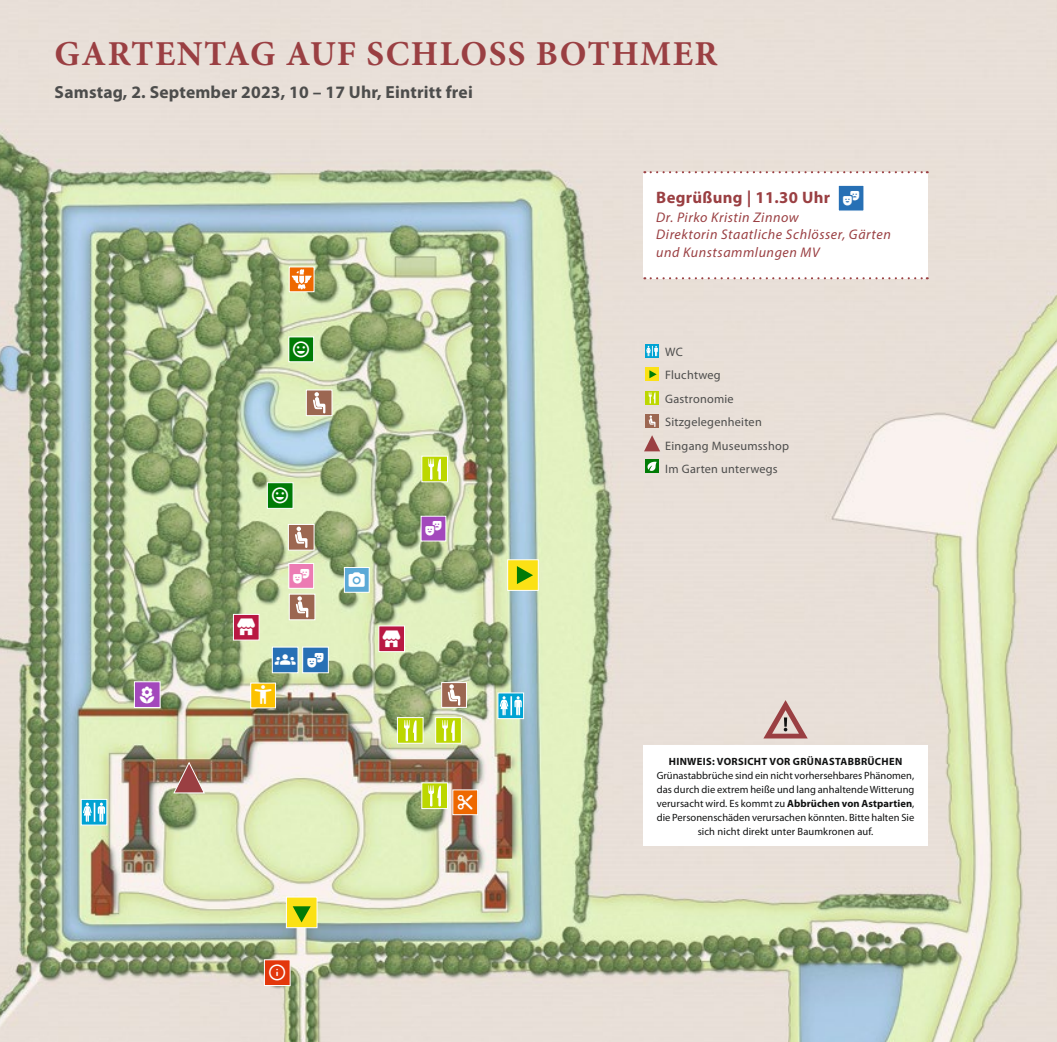
<style>
.page{position:relative;width:1057px;height:1042px;background:#fff}
.page>*{position:absolute;margin:0;border:0;box-sizing:border-box;transform-origin:0 0}
.t1{font:700 35px "Minion Pro";letter-spacing:.04em;color:#9a3f42}
.t2{font:22.75px "Material Icons Round";color:#fff}
.t3{font:21px "Material Icons Round";color:#fff}
.t4{font:19.25px "Material Icons Round";color:#fff}
.t5{font:700 17.5px "Myriad Pro";letter-spacing:.01em;color:#4d4d4c}
.t6{font:17.5px "Material Icons Round";color:#fff}
.t7{font:700 16.62px "Myriad Pro";letter-spacing:.02em;color:#9a3f42}
.t8{font:italic 14px/17.5px "Myriad Pro";letter-spacing:.04em;color:#9a3f42}
.t9{font:12.25px/23.4px "Myriad Pro";letter-spacing:.02em;color:#4d4d4c}
.t10{font:10.5px/14px "Myriad Pro";letter-spacing:.005em;color:#111212;text-align:center}
.t11{font:700 10.5px "Myriad Pro";letter-spacing:.03em;color:#111212}
.s1{color:#fff}
.s2{font-weight:700}
</style>
<div class="page">
<img style="left:0;top:0;width:1057px;height:1042px">
<div style="left:643px;top:745px;width:284px;height:101px;background:#fff"></div>
<svg style="left:763px;top:700px;width:44px;height:38px;background:#cba9a5"></svg>
<svg style="left:645px;top:344px;width:14px;height:14px"></svg>
<svg style="left:646px;top:346px;width:12px;height:10px"></svg>
<div style="left:645px;top:367px;width:14px;height:14px;background:#fbe115"></div>
<svg style="left:649px;top:370px;width:7px;height:8px"></svg>
<svg style="left:645px;top:391px;width:14px;height:13px"></svg>
<svg style="left:648px;top:392px;width:7px;height:12px"></svg>
<div style="left:645px;top:414px;width:14px;height:14px;background:#9c6751"></div>
<svg style="left:648px;top:415px;width:7px;height:12px"></svg>
<svg style="left:644px;top:435px;width:16px;height:16px"></svg>
<div style="left:645px;top:459px;width:14px;height:14px;background:#007b06"></div>
<svg style="left:647px;top:462px;width:9px;height:9px"></svg>
<div style="left:643px;top:172px;width:284px;height:106px;background:#fff"></div>
<svg style="left:644px;top:171px;width:283px;height:2px"></svg>
<svg style="left:644px;top:277px;width:283px;height:2px"></svg>
<svg style="left:507px;top:559px;width:32px;height:32px"></svg>
<svg style="left:285px;top:896px;width:33px;height:32px"></svg>
<svg style="left:173px;top:761px;width:33px;height:33px"></svg>
<svg style="left:435px;top:717px;width:27px;height:27px"></svg>
<svg style="left:396px;top:717px;width:28px;height:27px"></svg>
<svg style="left:80px;top:798px;width:28px;height:28px"></svg>
<svg style="left:497px;top:692px;width:27px;height:27px"></svg>
<svg style="left:288px;top:593px;width:28px;height:28px"></svg>
<div style="left:441px;top:682px;width:26px;height:26px;background:#9c6751;border:1px solid #fff"></div>
<svg style="left:447px;top:684px;width:13px;height:22px"></svg>
<svg style="left:287px;top:523px;width:28px;height:28px"></svg>
<svg style="left:305px;top:389px;width:28px;height:27px"></svg>
<div style="left:289px;top:337px;width:25px;height:25px;background:#007b06"></div>
<div style="left:288px;top:336px;width:26px;height:26px;border:1px solid #fff"></div>
<svg style="left:421px;top:455px;width:27px;height:28px"></svg>
<div style="left:289px;top:563px;width:25px;height:25px;background:#ec7bb3"></div>
<div style="left:288px;top:563px;width:26px;height:26px;border:1px solid #fff"></div>
<div style="left:251px;top:683px;width:24px;height:25px;background:#fcc200"></div>
<div style="left:250px;top:682px;width:26px;height:26px;border:1px solid #fff"></div>
<div style="left:344px;top:567px;width:25px;height:25px;background:#5ca9d6"></div>
<div style="left:344px;top:567px;width:26px;height:26px;border:1px solid #fff"></div>
<div style="left:453px;top:790px;width:24px;height:25px;background:#ee6800"></div>
<div style="left:452px;top:789px;width:26px;height:26px;border:1px solid #fff"></div>
<div style="left:421px;top:516px;width:25px;height:25px;background:#a348bc"></div>
<div style="left:420px;top:516px;width:26px;height:25px;border:1px solid #fff"></div>
<div style="left:289px;top:267px;width:25px;height:25px;background:#ee6800"></div>
<div style="left:289px;top:266px;width:25px;height:26px;border:1px solid #fff"></div>
<svg style="left:291px;top:269px;width:20px;height:20px"></svg>
<svg style="left:421px;top:782px;width:27px;height:27px"></svg>
<svg style="left:838px;top:185px;width:26px;height:26px"></svg>
<svg style="left:133px;top:681px;width:28px;height:27px"></svg>
<svg style="left:378px;top:625px;width:27px;height:27px"></svg>
<svg style="left:263px;top:959px;width:28px;height:27px"></svg>
<svg style="left:232px;top:613px;width:28px;height:28px"></svg>
<svg style="left:271px;top:646px;width:58px;height:27px;background:#538dbe"></svg>
<svg style="left:266px;top:482px;width:28px;height:27px"></svg>
<h1 class="t1" style="left:55px;top:29px;width:664px">GARTENTAG AUF SCHLOSS BOTHMER</h1>
<h3 class="t5" style="left:55px;top:81px;width:420px">Samstag, 2. September 2023, 10 – 17 Uhr, Eintritt frei</h3>
<h3 class="t7" style="left:656px;top:186px;width:205px">Begrüßung | 11.30 Uhr <span class="s1">▼▼□</span></h3>
<h3 class="t8" style="left:656px;top:208px;width:236px">Dr. Pirko Kristin Zinnow<br>Direktorin Staatliche Schlösser, Gärten und Kunstsammlungen MV</h3>
<h3 class="t4" style="left:138px;top:687px;width:21px">●□●●□▲▼</h3>
<h3 class="t6" style="left:292px;top:568px;width:19px">▼▼□</h3>
<h3 class="t3" style="left:275px;top:651px;width:22px">□◆▲</h3>
<h2 class="t2" style="left:252px;top:685px;width:24px">▲▲●▼■</h2>
<h3 class="t6" style="left:307px;top:652px;width:19px">▼▼□</h3>
<h3 class="t6" style="left:425px;top:521px;width:19px">▼▼□</h3>
<p class="t9" style="left:665px;top:340px;width:125px">WC<br>Fluchtweg<br>Gastronomie<br>Sitzgelegenheiten<br>Eingang Museumsshop<br>Im Garten unterwegs</p>
<p class="t11" style="left:669px;top:754px;width:235px">HINWEIS: VORSICHT VOR GRÜNASTABBRÜCHEN</p>
<p class="t10" style="left:656px;top:768px;width:259px">Grünastabbrüche sind ein nicht vorhersehbares Phänomen, das durch die extrem heiße und lang anhaltende Witterung verursacht wird. Es kommt zu <span class="s2">Abbrüchen von Astpartien</span>, die Personenschäden verursachen könnten. Bitte halten Sie sich nicht direkt unter Baumkronen auf.</p>
</div>
